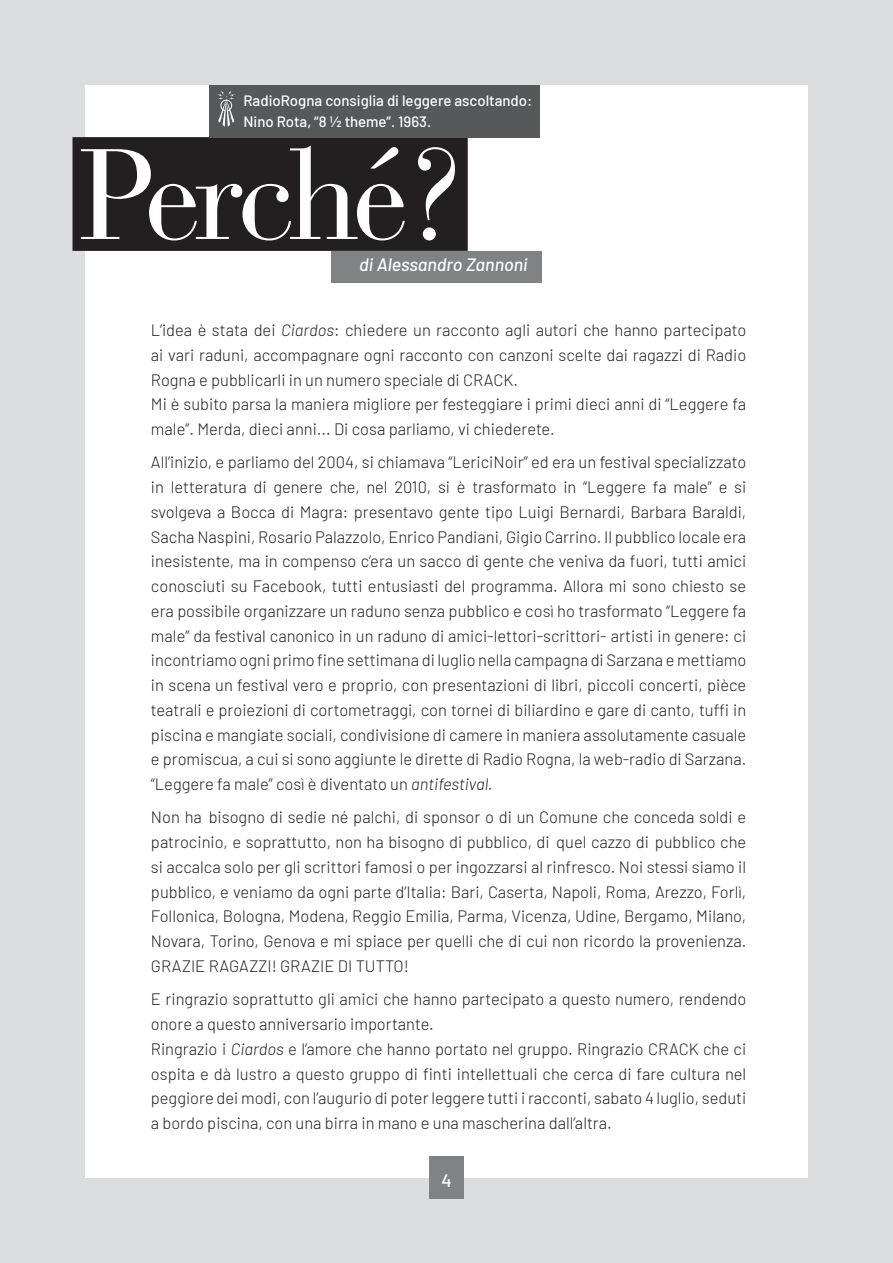
<style>
.page{position:relative;width:893px;height:1263px;background:#dcdddf}
.page>*{position:absolute;margin:0;border:0;box-sizing:border-box;transform-origin:0 0}
.t1{font:127.5px "Bauer Bodoni";letter-spacing:-.05em;color:#fff}
.t2{font:italic 500 18px "Barlow";color:#fff}
.t3{font:500 18px "Barlow";color:#fff}
.t4{font:300 16.5px/24.8px "Barlow";color:#231f20;text-align:justify}
.t5{font:500 15px "Barlow";color:#fff}
.s1{font-style:italic}
</style>
<div class="page">
<div style="left:85px;top:85px;width:723px;height:1093px;background:#fff"></div>
<div style="left:429px;top:1157px;width:34px;height:42px;background:#808285"></div>
<div style="left:74px;top:138px;width:392px;height:112px;background:#231f20"></div>
<div style="left:72px;top:137px;width:396px;height:114px;border:3px solid #231f20"></div>
<div style="left:331px;top:251px;width:210px;height:31px;background:#808285"></div>
<div style="left:209px;top:85px;width:331px;height:52px;background:#57585a"></div>
<svg style="left:217px;top:90px;width:18px;height:37px"></svg>
<p class="t5" style="left:243px;top:90px;width:290px">RadioRogna consiglia di leggere ascoltando:</p>
<p class="t5" style="left:243px;top:111px;width:189px">Nino Rota, “8 ½ theme”. 1963.</p>
<p class="t1" style="left:79px;top:119px;width:391px">Perché?</p>
<p class="t2" style="left:359px;top:251px;width:170px">di Alessandro Zannoni</p>
<p class="t4" style="left:151px;top:317px;width:597px">L’idea è stata dei <span class="s1">Ciardos</span>: chiedere un racconto agli autori che hanno partecipato ai vari raduni, accompagnare ogni racconto con canzoni scelte dai ragazzi di Radio Rogna e pubblicarli in un numero speciale di CRACK.</p>
<p class="t4" style="left:151px;top:391px;width:597px">Mi è subito parsa la maniera migliore per festeggiare i primi dieci anni di “Leggere fa male”. Merda, dieci anni... Di cosa parliamo, vi chiederete.</p>
<p class="t4" style="left:151px;top:449px;width:597px">All’inizio, e parliamo del 2004, si chiamava “LericiNoir” ed era un festival specializzato in letteratura di genere che, nel 2010, si è trasformato in “Leggere fa male” e si svolgeva a Bocca di Magra: presentavo gente tipo Luigi Bernardi, Barbara Baraldi, Sacha Naspini, Rosario Palazzolo, Enrico Pandiani, Gigio Carrino. Il pubblico locale era inesistente, ma in compenso c’era un sacco di gente che veniva da fuori, tutti amici conosciuti su Facebook, tutti entusiasti del programma. Allora mi sono chiesto se era possibile organizzare un raduno senza pubblico e così ho trasformato “Leggere fa male” da festival canonico in un raduno di amici-lettori-scrittori- artisti in genere: ci incontriamo ogni primo fine settimana di luglio nella campagna di Sarzana e mettiamo in scena un festival vero e proprio, con presentazioni di libri, piccoli concerti, pièce teatrali e proiezioni di cortometraggi, con tornei di biliardino e gare di canto, tuffi in piscina e mangiate sociali, condivisione di camere in maniera assolutamente casuale e promiscua, a cui si sono aggiunte le dirette di Radio Rogna, la web-radio di Sarzana. “Leggere fa male” così è diventato un <span class="s1">antifestival.</span></p>
<p class="t4" style="left:151px;top:804px;width:597px">Non ha bisogno di sedie né palchi, di sponsor o di un Comune che conceda soldi e patrocinio, e soprattutto, non ha bisogno di pubblico, di quel cazzo di pubblico che si accalca solo per gli scrittori famosi o per ingozzarsi al rinfresco. Noi stessi siamo il pubblico, e veniamo da ogni parte d’Italia: Bari, Caserta, Napoli, Roma, Arezzo, Forlì, Follonica, Bologna, Modena, Reggio Emilia, Parma, Vicenza, Udine, Bergamo, Milano, Novara, Torino, Genova e mi spiace per quelli che di cui non ricordo la provenienza.<br>GRAZIE RAGAZZI! GRAZIE DI TUTTO!</p>
<p class="t4" style="left:151px;top:986px;width:597px">E ringrazio soprattutto gli amici che hanno partecipato a questo numero, rendendo onore a questo anniversario importante.</p>
<p class="t4" style="left:151px;top:1035px;width:597px">Ringrazio i <span class="s1">Ciardos</span> e l’amore che hanno portato nel gruppo. Ringrazio CRACK che ci ospita e dà lustro a questo gruppo di finti intellettuali che cerca di fare cultura nel peggiore dei modi, con l’augurio di poter leggere tutti i racconti, sabato 4 luglio, seduti a bordo piscina, con una birra in mano e una mascherina dall’altra.</p>
<p class="t3" style="left:441px;top:1167px;width:12px">4</p>
</div>
